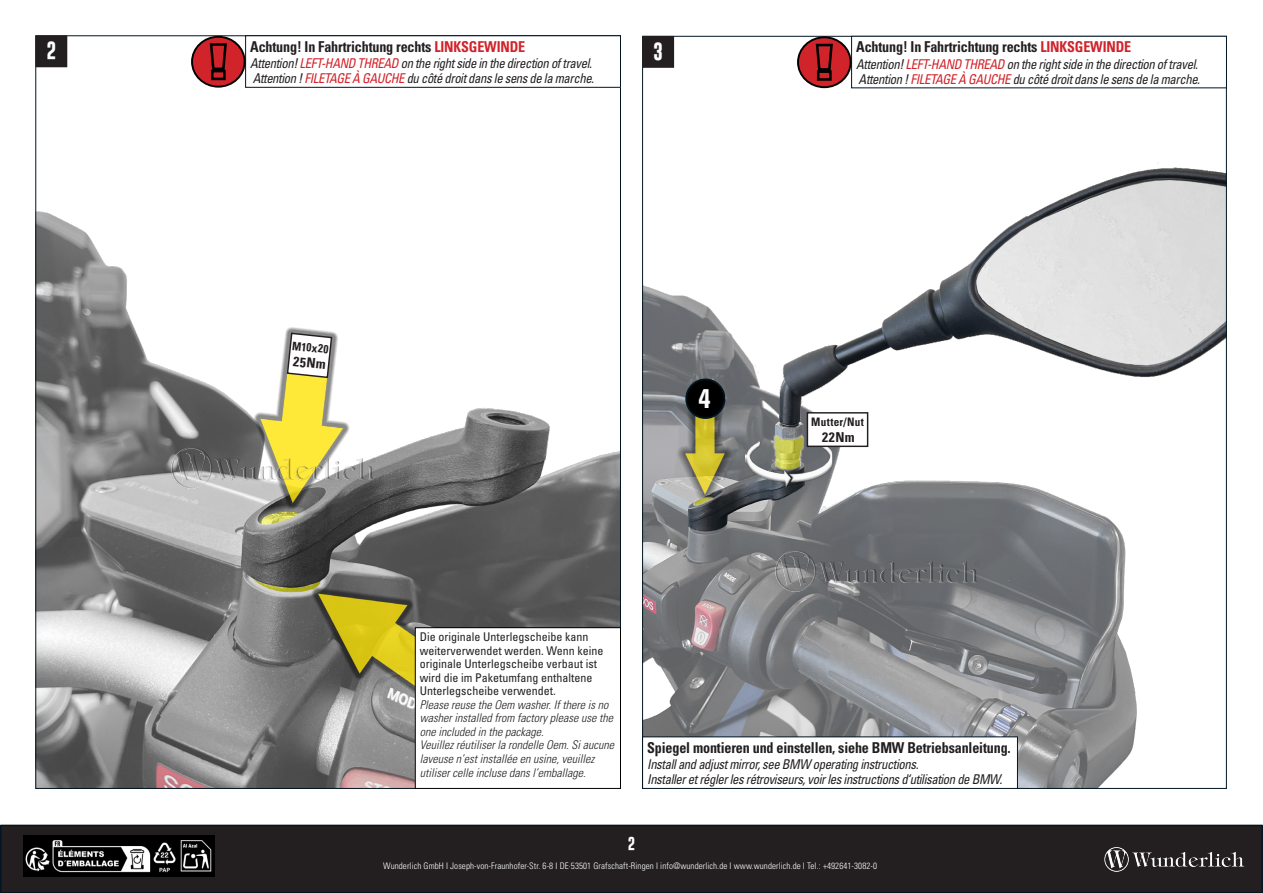
<style>
.page{position:relative;width:1263px;height:893px;background:#fff}
.page>*{position:absolute;margin:0;border:0;box-sizing:border-box;transform-origin:0 0}
.BU{font:700 condensed 27px "Univers LT Std";color:#fff}
.t1{font:700 18px "Gobold";color:#fff}
.BU-2{font:700 condensed 15px "Univers LT Std";letter-spacing:-.01em;color:#231f20;scale:.94 1}
.t2{font:700 condensed 13.65px "Univers LT Std";color:#231f20}
.BU-3{font:italic condensed 13.5px "Univers LT Std";letter-spacing:-.03em;color:#231f20;scale:.94 1}
.t3{font:700 13.5px "Gobold";color:#fff}
.BU-4{font:italic 300 condensed 12px/13.5px "Univers LT Std";color:#231f20}
.BU-5{font:condensed 12px/13.5px "Univers LT Std";color:#231f20}
.t4{font:700 condensed 11.7px "Univers LT Std";letter-spacing:.025em;color:#231f20;scale:.95 1}
.t5{font:300 condensed 9px "Univers LT Std";letter-spacing:.01em;color:#fff}
.s1{color:#d1232a}
</style>
<div class="page">
<div style="left:1px;top:825px;width:1261px;height:68px;background:#231f20"></div>
<div style="left:0;top:825px;width:1263px;height:68px;border:2px solid #011622"></div>
<img style="left:1101px;top:824px;width:151px;height:69px">
<img style="left:24px;top:836px;width:190px;height:41px">
<img style="left:37px;top:37px;width:582px;height:750px">
<svg style="left:286px;top:332px;width:47px;height:47px"></svg>
<div style="left:415px;top:628px;width:205px;height:160px;background:#fff"></div>
<div style="left:415px;top:627px;width:206px;height:162px;border:1px solid #000"></div>
<img style="left:644px;top:38px;width:581px;height:749px">
<img style="left:744px;top:441px;width:88px;height:48px">
<div style="left:36px;top:36px;width:31px;height:31px;background:#231f20"></div>
<div style="left:35px;top:35px;width:32px;height:32px;border:1px solid #231f20"></div>
<div style="left:643px;top:36px;width:30px;height:31px;background:#231f20"></div>
<div style="left:642px;top:36px;width:32px;height:32px;border:1px solid #231f20"></div>
<div style="left:643px;top:737px;width:374px;height:51px;background:#fff"></div>
<div style="left:642px;top:736px;width:376px;height:53px;border:1px solid #011622"></div>
<div style="left:246px;top:36px;width:374px;height:51px;background:#fff"></div>
<div style="left:245px;top:35px;width:376px;height:53px;border:1px solid #011622"></div>
<div style="left:851px;top:36px;width:375px;height:52px;background:#fff"></div>
<div style="left:851px;top:36px;width:376px;height:52px;border:1px solid #011622"></div>
<div style="left:192px;top:37px;width:53px;height:50px;background:#d1232a;border-radius:50%"></div>
<div style="left:191px;top:36px;width:55px;height:52px;border:2px solid #000;border-radius:50%"></div>
<svg style="left:209px;top:43px;width:18px;height:38px"></svg>
<div style="left:798px;top:37px;width:53px;height:50px;background:#d1232a;border-radius:50%"></div>
<div style="left:797px;top:36px;width:54px;height:52px;border:2px solid #000;border-radius:50%"></div>
<svg style="left:815px;top:43px;width:18px;height:38px"></svg>
<div style="left:686px;top:379px;width:38px;height:39px;background:#000;border-radius:50%"></div>
<div style="left:685px;top:378px;width:40px;height:41px;border:2px solid #011622;border-radius:50%"></div>
<div style="left:807px;top:413px;width:61px;height:33px;background:#fff"></div>
<div style="left:807px;top:412px;width:61px;height:35px;border:1px solid #231f20"></div>
<img style="left:171px;top:448px;width:206px;height:41px">
<img style="left:776px;top:550px;width:205px;height:41px">
<p class="BU-2" style="left:250px;top:37px;width:294px">Achtung! In Fahrtrichtung rechts <span class="s1">LINKSGEWINDE</span></p>
<p class="BU-3" style="left:250px;top:55px;width:365px">Attention! <span class="s1">LEFT-HAND THREAD</span> on the right side in the direction of travel.</p>
<p class="BU-3" style="left:253px;top:70px;width:365px">Attention ! <span class="s1">FILETAGE À GAUCHE</span> du côté droit dans le sens de la marche.</p>
<p class="t1" style="left:46px;top:39px;width:11px">2</p>
<p class="t1" style="left:653px;top:39px;width:11px">3</p>
<p class="BU-2" style="left:856px;top:38px;width:294px">Achtung! In Fahrtrichtung rechts <span class="s1">LINKSGEWINDE</span></p>
<p class="BU-3" style="left:856px;top:55px;width:365px">Attention! <span class="s1">LEFT-HAND THREAD</span> on the right side in the direction of travel.</p>
<p class="BU-3" style="left:859px;top:70px;width:365px">Attention ! <span class="s1">FILETAGE À GAUCHE</span> du côté droit dans le sens de la marche.</p>
<p class="t4" style="left:293px;top:338px;width:40px;rotate:6deg">M10x20</p>
<p class="t2" style="left:294px;top:353px;width:34px;rotate:6deg">25Nm</p>
<p class="BU" style="left:698px;top:382px;width:13px">4</p>
<p class="t4" style="left:811px;top:414px;width:57px">Mutter/Nut</p>
<p class="t2" style="left:822px;top:429px;width:34px">22Nm</p>
<p class="BU-5" style="left:420px;top:630px;width:170px">Die originale Unterlegscheibe kann</p>
<p class="BU-5" style="left:420px;top:644px;width:185px">weiterverwendet werden. Wenn keine</p>
<p class="BU-5" style="left:420px;top:657px;width:179px">originale Unterlegscheibe verbaut ist wird die im Paketumfang enthaltene</p>
<p class="BU-5" style="left:420px;top:684px;width:137px">Unterlegscheibe verwendet.</p>
<p class="BU-4" style="left:420px;top:698px;width:195px">Please reuse the Oem washer. If there is no washer installed from factory please use the one included in the package.</p>
<p class="BU-4" style="left:420px;top:738px;width:196px">Veuillez réutiliser la rondelle Oem. Si aucune laveuse n’est installée en usine, veuillez utiliser celle incluse dans l’emballage.</p>
<p class="BU-2" style="left:647px;top:738px;width:388px">Spiegel montieren und einstellen, siehe BMW Betriebsanleitung.</p>
<p class="BU-3" style="left:647px;top:756px;width:290px">Install and adjust mirror, see BMW operating instructions.</p>
<p class="BU-3" style="left:647px;top:771px;width:379px">Installer et régler les rétroviseurs, voir les instructions d‘utilisation de BMW.</p>
<p class="t3" style="left:628px;top:835px;width:9px">2</p>
<p class="t5" style="left:383px;top:860px;width:495px">Wunderlich GmbH I Joseph-von-Fraunhofer-Str. 6-8 I DE·53501 Grafschaft-Ringen I info@wunderlich.de I www.wunderlich.de I Tel.: +492641-3082-0</p>
</div>
